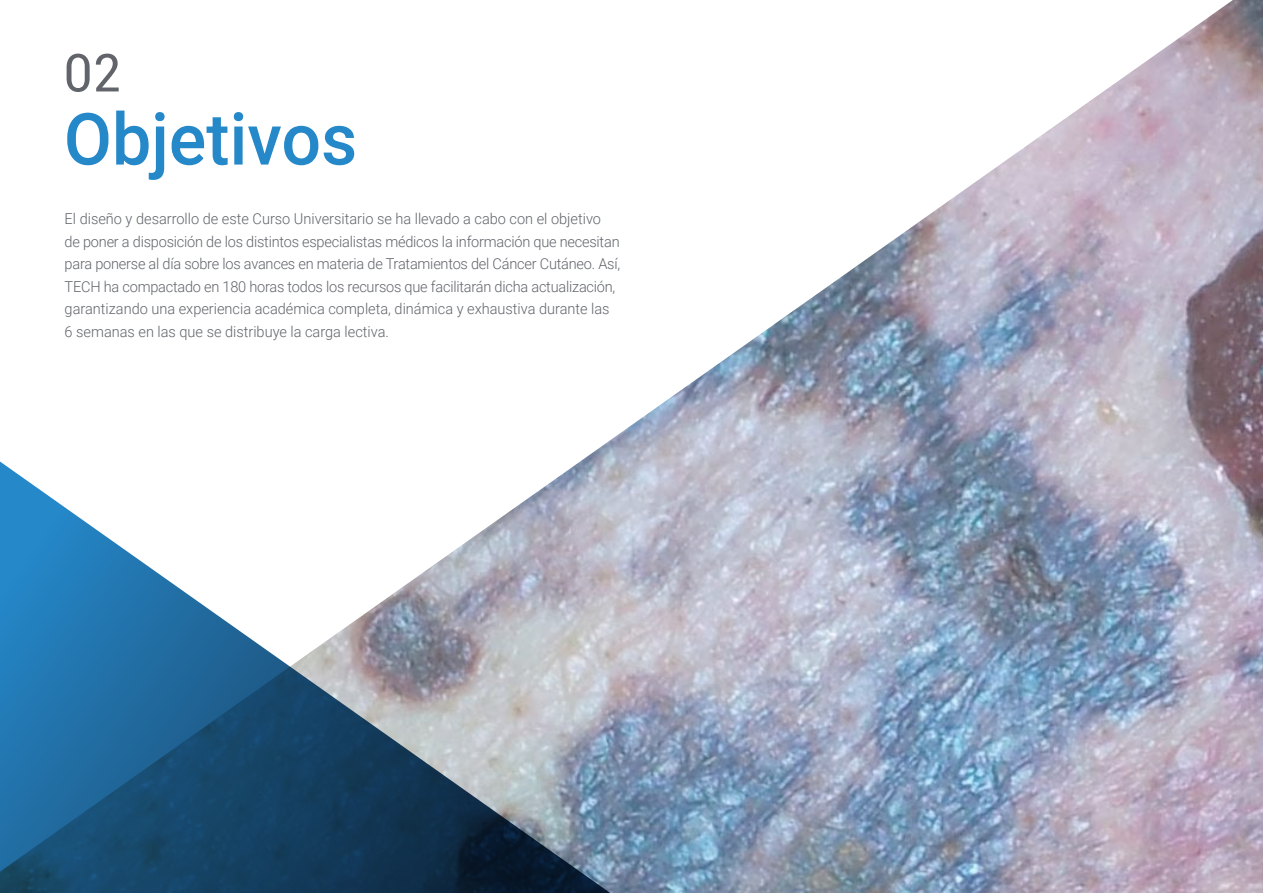
<style>
.page{position:relative;width:1263px;height:893px;background:#fff}
.page>*{position:absolute;margin:0;border:0;box-sizing:border-box;transform-origin:0 0}
.t1{font:500 72px "Roboto";color:#2488c9}
.t2{font:52.5px "Roboto";color:#61646a}
.t3{font:300 15px/22.5px "Roboto";letter-spacing:-.015em;color:#61646a}
</style>
<div class="page">
<img style="left:602px;top:0;width:661px;height:893px">
<svg style="left:0;top:446px;width:640px;height:447px"></svg>
<h2 class="t2" style="left:64px;top:36px;width:59px">02</h2>
<h1 class="t1" style="left:64px;top:89px;width:295px">Objetivos</h1>
<p class="t3" style="left:65px;top:207px;width:557px">El diseño y desarrollo de este Curso Universitario se ha llevado a cabo con el objetivo de poner a disposición de los distintos especialistas médicos la información que necesitan para ponerse al día sobre los avances en materia de Tratamientos del Cáncer Cutáneo. Así, TECH ha compactado en 180 horas todos los recursos que facilitarán dicha actualización, garantizando una experiencia académica completa, dinámica y exhaustiva durante las 6 semanas en las que se distribuye la carga lectiva.</p>
</div>
